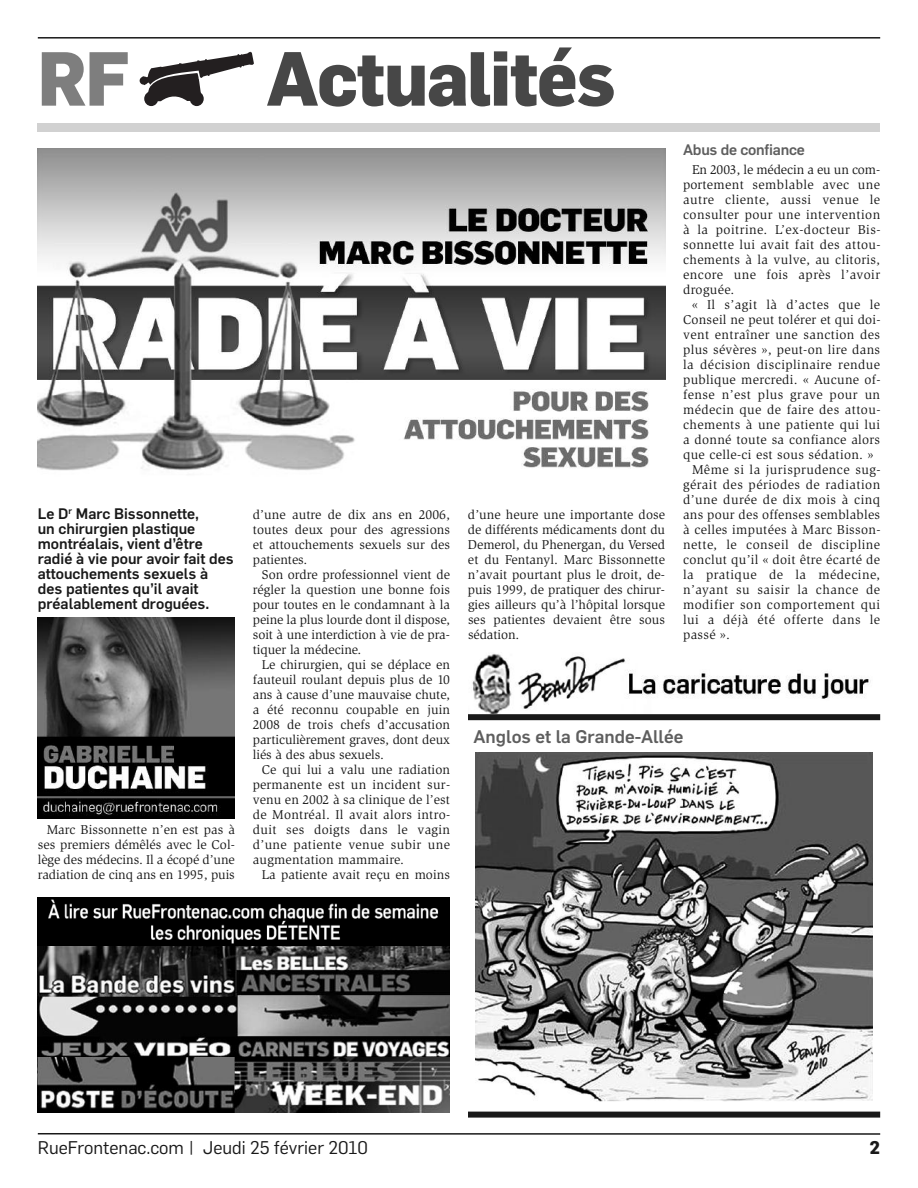
<style>
.page{position:relative;width:918px;height:1188px;background:#fff}
.page>*{position:absolute;margin:0;border:0;box-sizing:border-box;transform-origin:0 0}
.t1{font:800 75px "Flama";letter-spacing:-.02em;color:#474747;scale:.95 1}
.t2{font:800 75px "Flama";color:#7e7e7e;scale:.95 1}
.t3{font:18px "Flama";color:#191919}
.t4{font:500 18px "Flama";color:#5e5e5e}
.t5{font:700 18px "Flama";color:#191919}
.t6{font:500 15px/15px "Flama";color:#191919}
.t7{font:500 15px "Flama";letter-spacing:-.015em;color:#5e5e5e}
.t8{font:13.2px/15px "Slimbach Std";letter-spacing:.025em;color:#191919;text-align:justify}
.t9{font:13.2px "Slimbach Std";letter-spacing:.005em;color:#191919}
</style>
<div class="page">
<hr style="left:38px;top:1133px;width:842px;height:2px;background:#191919">
<img style="left:38px;top:148px;width:627px;height:323px">
<div style="left:190px;top:91px;width:14px;height:15px;background:#231f20;border-radius:50%"></div>
<div style="left:144px;top:91px;width:14px;height:15px;background:#231f20;border-radius:50%"></div>
<svg style="left:140px;top:52px;width:114px;height:49px"></svg>
<hr style="left:38px;top:37px;width:842px;height:2px;background:#191919">
<div style="left:38px;top:123px;width:842px;height:9px;background:#d1d1d1"></div>
<img style="left:472px;top:653px;width:399px;height:61px">
<img style="left:476px;top:753px;width:396px;height:348px">
<div style="left:468px;top:714px;width:412px;height:6px;background:#191919"></div>
<div style="left:468px;top:1112px;width:412px;height:6px;background:#191919"></div>
<img style="left:38px;top:618px;width:197px;height:200px">
<img style="left:38px;top:945px;width:412px;height:168px">
<svg style="left:38px;top:897px;width:412px;height:48px;background:#262626"></svg>
<svg style="left:38px;top:1057px;width:197px;height:55px;background:#444"></svg>
<svg style="left:235px;top:1058px;width:215px;height:55px;background:#606060"></svg>
<h1 class="t2" style="left:38px;top:44px;width:98px">RF</h1>
<h1 class="t1" style="left:266px;top:44px;width:369px">Actualités</h1>
<p class="t6" style="left:38px;top:507px;width:197px">Le D<sup>r</sup> Marc Bissonnette,<br>un chirurgien plastique montréalais, vient d’être radié à vie pour avoir fait des attouchements sexuels à des patientes qu’il avait préalablement droguées.</p>
<p class="t8" style="left:38px;top:823px;width:199px;text-indent:9px">Marc Bissonnette n’en est pas à ses premiers démêlés avec le Col&shy;lège des médecins. Il a écopé d’une radiation de cinq ans en 1995, puis</p>
<p class="t8" style="left:253px;top:508px;width:199px">d’une autre de dix ans en 2006, toutes deux pour des agressions et attouchements sexuels sur des patientes.</p>
<p class="t8" style="left:253px;top:568px;width:199px;text-indent:9px">Son ordre professionnel vient de régler la question une bonne fois pour toutes en le condamnant à la peine la plus lourde dont il dispose, soit à une interdiction à vie de pra&shy;tiquer la médecine.</p>
<p class="t8" style="left:253px;top:658px;width:199px;text-indent:9px">Le chirurgien, qui se déplace en fauteuil roulant depuis plus de 10 ans à cause d’une mauvaise chute, a été reconnu coupable en juin 2008 de trois chefs d’accusation particulièrement graves, dont deux liés à des abus sexuels.</p>
<p class="t8" style="left:253px;top:763px;width:199px;text-indent:9px">Ce qui lui a valu une radiation permanente est un incident sur&shy;venu en 2002 à sa clinique de l’est de Montréal. Il avait alors intro&shy;duit ses doigts dans le vagin d’une patiente venue subir une augmentation mammaire.</p>
<p class="t9" style="left:262px;top:870px;width:190px">La patiente avait reçu en moins</p>
<p class="t8" style="left:468px;top:508px;width:199px">d’une heure une importante dose de différents médicaments dont du Demerol, du Phenergan, du Versed et du Fentanyl. Marc Bissonnette n’avait pourtant plus le droit, de&shy;puis 1999, de pratiquer des chirur&shy;gies ailleurs qu’à l’hôpital lorsque ses patientes devaient être sous sédation.</p>
<p class="t7" style="left:683px;top:142px;width:123px">Abus de confiance</p>
<p class="t8" style="left:683px;top:163px;width:199px;text-indent:9px">En 2003, le médecin a eu un com&shy;portement semblable avec une autre cliente, aussi venue le consulter pour une intervention à la poitrine. L’ex-docteur Bis&shy;sonnette lui avait fait des attou&shy;chements à la vulve, au clitoris, encore une fois après l’avoir droguée.</p>
<p class="t8" style="left:692px;top:298px;width:190px">« Il s’agit là d’actes que le</p>
<p class="t8" style="left:683px;top:313px;width:199px">Conseil ne peut tolérer et qui doi-</p>
<p class="t8" style="left:683px;top:328px;width:199px">vent entraîner une sanction des</p>
<p class="t8" style="left:683px;top:343px;width:199px">plus sévères », peut-on lire dans</p>
<p class="t8" style="left:683px;top:358px;width:199px">la décision disciplinaire rendue</p>
<p class="t8" style="left:683px;top:373px;width:199px">publique mercredi. « Aucune of-</p>
<p class="t8" style="left:683px;top:388px;width:199px">fense n’est plus grave pour un</p>
<p class="t8" style="left:683px;top:403px;width:199px">médecin que de faire des attou-</p>
<p class="t8" style="left:683px;top:418px;width:199px">chements à une patiente qui lui</p>
<p class="t8" style="left:683px;top:433px;width:199px">a donné toute sa confiance alors</p>
<p class="t8" style="left:683px;top:448px;width:192px">que celle-ci est sous sédation. »</p>
<p class="t8" style="left:692px;top:463px;width:190px">Même si la jurisprudence sug-</p>
<p class="t8" style="left:683px;top:478px;width:199px">gérait des périodes de radiation</p>
<p class="t8" style="left:683px;top:493px;width:199px">d’une durée de dix mois à cinq</p>
<p class="t8" style="left:683px;top:508px;width:199px">ans pour des offenses semblables</p>
<p class="t8" style="left:683px;top:523px;width:199px">à celles imputées à Marc Bisson-</p>
<p class="t8" style="left:683px;top:538px;width:199px">nette, le conseil de discipline</p>
<p class="t8" style="left:683px;top:553px;width:199px">conclut qu’il « doit être écarté de</p>
<p class="t8" style="left:683px;top:568px;width:199px">la pratique de la médecine,</p>
<p class="t8" style="left:683px;top:583px;width:199px">n’ayant su saisir la chance de</p>
<p class="t8" style="left:683px;top:598px;width:199px">modifier son comportement qui</p>
<p class="t8" style="left:683px;top:613px;width:199px">lui a déjà été offerte dans le</p>
<p class="t8" style="left:683px;top:628px;width:48px">passé ».</p>
<h2 class="t4" style="left:474px;top:728px;width:212px">Anglos et la Grande-Allée</h2>
<h2 class="t3" style="left:38px;top:1139px;width:332px">RueFrontenac.com | Jeudi 25 février 2010</h2>
<h2 class="t5" style="left:870px;top:1140px;width:12px">2</h2>
</div>
